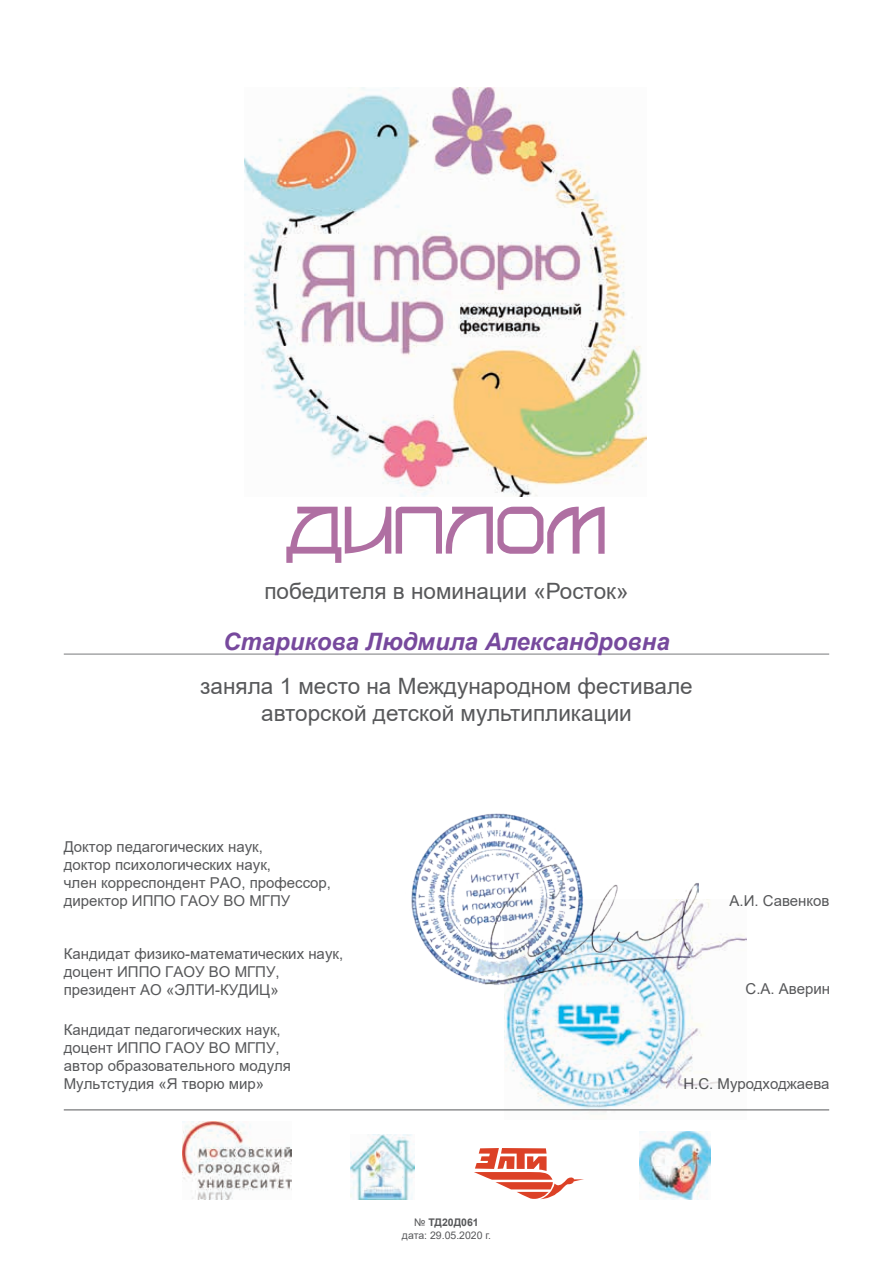
<style>
.page{position:relative;width:893px;height:1263px;background:#fff}
.page>*{position:absolute;margin:0;border:0;box-sizing:border-box;transform-origin:0 0}
.t1{font:italic 700 24px "Arial";color:#77499d}
.t2{font:22.5px/27px "Arial";color:#57585a;text-align:center}
.t3{font:15px/18px "Arial";color:#57585a}
.t4{font:10.5px/12.6px "Arial";color:#57585a;text-align:center}
.s1{font-weight:700}
</style>
<div class="page">
<img style="left:244px;top:87px;width:403px;height:410px">
<img style="left:182px;top:1121px;width:109px;height:78px">
<img style="left:351px;top:1135px;width:64px;height:64px">
<img style="left:639px;top:1131px;width:72px;height:68px">
<svg style="left:474px;top:1148px;width:110px;height:51px"></svg>
<img style="left:505px;top:899px;width:241px;height:214px">
<img style="left:411px;top:813px;width:288px;height:240px">
<svg style="left:286px;top:506px;width:319px;height:57px"></svg>
<hr style="left:64px;top:1109px;width:765px;height:1px;background:#57585a">
<hr style="left:64px;top:654px;width:765px;height:1px;background:#57585a">
<h2 class="t2" style="left:264px;top:578px;width:366px">победителя в номинации «Росток»</h2>
<h1 class="t1" style="left:223px;top:626px;width:448px">Старикова Людмила Александровна</h1>
<h2 class="t2" style="left:200px;top:672px;width:494px">заняла 1 место на Международном фестивале авторской детской мультипликации</h2>
<p class="t3" style="left:64px;top:837px;width:269px">Доктор педагогических наук,<br>доктор психологических наук,<br>член корреспондент РАО, профессор, директор ИППО ГАОУ ВО МГПУ</p>
<p class="t3" style="left:64px;top:945px;width:281px">Кандидат физико-математических наук, доцент ИППО ГАОУ ВО МГПУ, президент АО «ЭЛТИ-КУДИЦ»</p>
<p class="t3" style="left:729px;top:891px;width:101px">А.И. Савенков</p>
<p class="t3" style="left:746px;top:980px;width:86px">С.А. Аверин</p>
<p class="t3" style="left:64px;top:1021px;width:229px">Кандидат педагогических наук, доцент ИППО ГАОУ ВО МГПУ, автор образовательного модуля<br>Мультстудия «Я творю мир»</p>
<p class="t4" style="left:402px;top:1216px;width:91px">№ <span class="s1">ТД20Д061 </span>дата: 29.05.2020 г.</p>
<p class="t3" style="left:683px;top:1075px;width:148px">Н.С. Муродходжаева</p>
</div>
